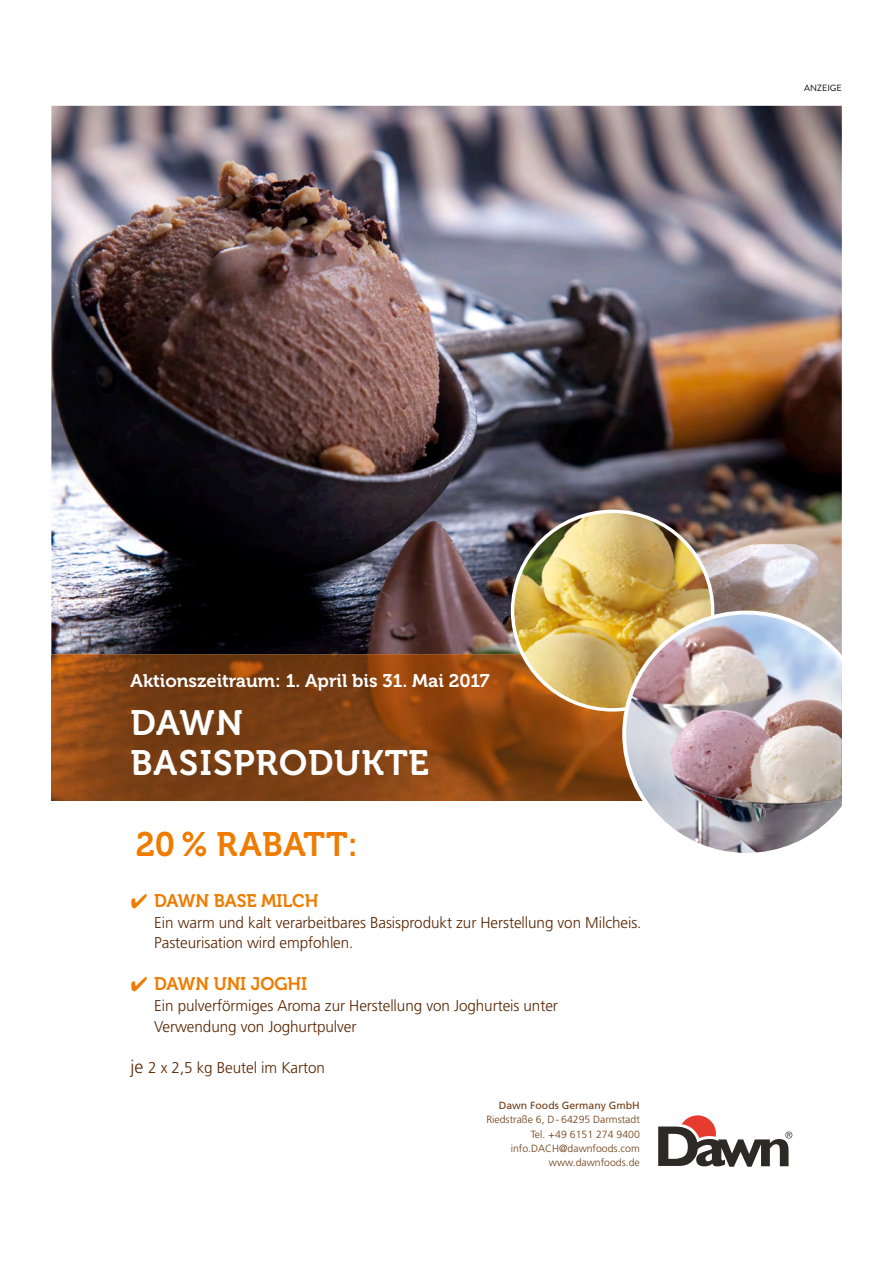
<style>
.page{position:relative;width:893px;height:1263px;background:#fff}
.page>*{position:absolute;margin:0;border:0;box-sizing:border-box;transform-origin:0 0}
.t1{font:35.1px/40.3px "Museo 700";letter-spacing:.02em;color:#fff}
.t2{font:33.75px "Museo 700";letter-spacing:.015em;color:#ef7c00}
.t3{font:18.15px "Museo 700";color:#fff}
.t4{font:18.15px "Museo 700";letter-spacing:-.005em;color:#ef7c00}
.t5{font:300 15.6px/20.9px "Frutiger LT Std";letter-spacing:-.005em;color:#592500}
.t6{font:300 10.35px/14.2px "Frutiger LT Std";color:#6e3b12;text-align:right}
.t7{font:10.35px "Frutiger LT Std";color:#6e3b12}
.t8{font:9px "Brandon Grotesque";color:#000}
.s1{font-size:18.15px}
</style>
<div class="page">
<img style="left:51px;top:106px;width:791px;height:548px">
<img style="left:51px;top:654px;width:571px;height:147px">
<img style="left:51px;top:799px;width:571px;height:1px">
<svg style="left:658px;top:1115px;width:134px;height:52px"></svg>
<img style="left:513px;top:511px;width:200px;height:199px">
<img style="left:622px;top:611px;width:220px;height:242px">
<svg style="left:51px;top:106px;width:6px;height:6px"></svg>
<p class="t8" style="left:804px;top:82px;width:39px">ANZEIGE</p>
<p class="t3" style="left:131px;top:671px;width:361px">Aktionszeitraum: 1. April bis 31. Mai 2017</p>
<h1 class="t1" style="left:131px;top:703px;width:300px">DAWN<br>BASISPRODUKTE</h1>
<h2 class="t2" style="left:136px;top:825px;width:223px">20 % RABATT:</h2>
<p class="t4" style="left:131px;top:890px;width:189px">✔ DAWN BASE MILCH</p>
<p class="t5" style="left:154px;top:912px;width:489px">Ein warm und kalt verarbeitbares Basisprodukt zur Herstellung von Milcheis.<br>Pasteurisation wird empfohlen.</p>
<p class="t4" style="left:131px;top:973px;width:178px">✔ DAWN UNI JOGHI</p>
<p class="t5" style="left:154px;top:995px;width:405px">Ein pulverförmiges Aroma zur Herstellung von Joghurteis unter<br>Verwendung von Joghurtpulver</p>
<p class="t5" style="left:131px;top:1057px;width:196px"><span class="s1">je</span> 2 x 2,5 kg Beutel im Karton</p>
<p class="t7" style="left:499px;top:1099px;width:142px">Dawn Foods Germany GmbH</p>
<p class="t6" style="left:486px;top:1113px;width:155px">Riedstraße 6, D - 64295 Darmstadt<br>Tel. +49 6151 274 9400 info.DACH@dawnfoods.com www.dawnfoods.de</p>
</div>
